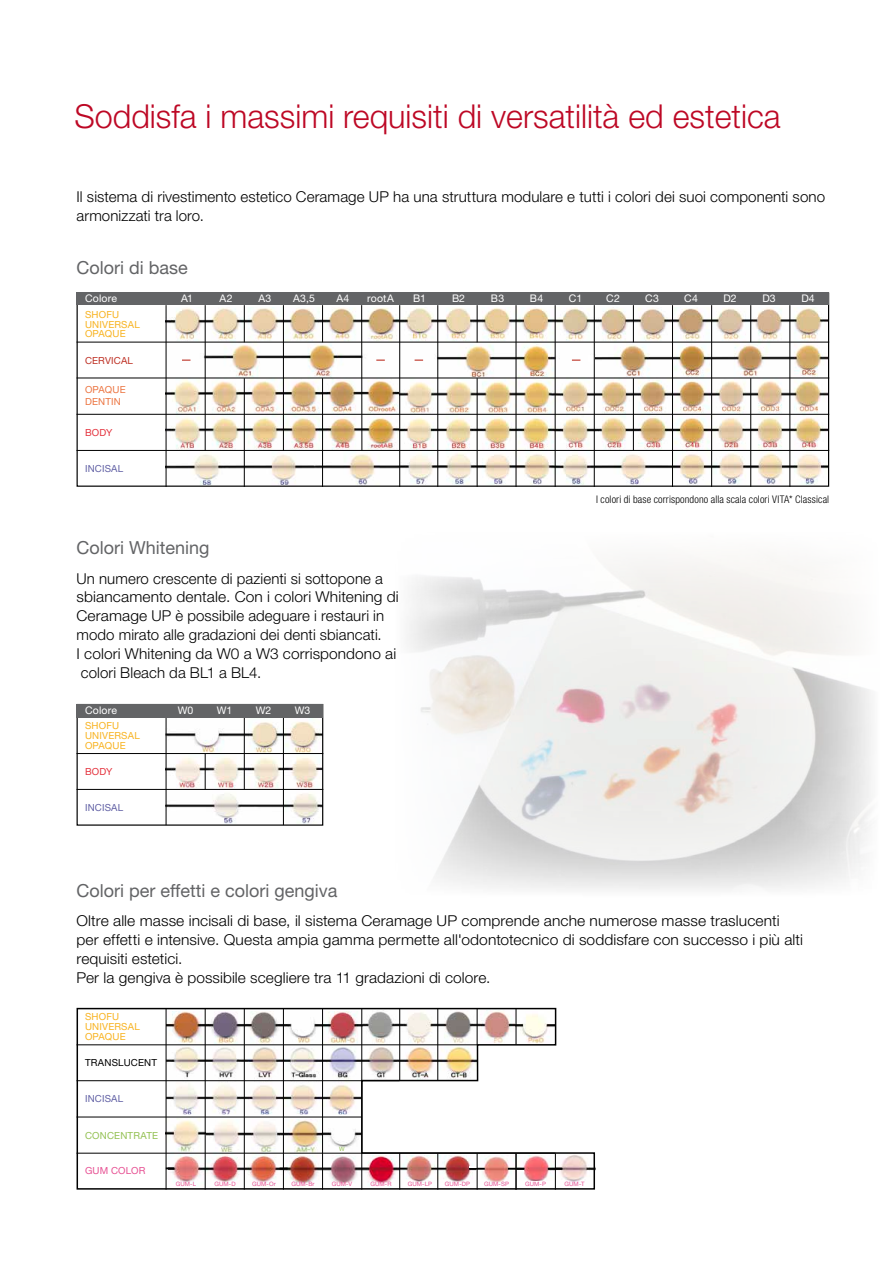
<style>
.page{position:relative;width:893px;height:1263px;background:#fff}
.page>*{position:absolute;margin:0;border:0;box-sizing:border-box;transform-origin:0 0}
.t1{font:300 33px "Helvetica Neue LT Pro";color:#bd0825}
.t2{font:18px "Helvetica Neue LT Pro";color:#636466}
.t3{font:300 15px/18.8px "Helvetica Neue LT Pro";letter-spacing:.005em;color:#000}
.t4{font:300 15px/18.8px "Helvetica Neue LT Pro";letter-spacing:.005em;color:#000;scale:1.04 1}
.t5{font:10.5px "Helvetica Neue LT Pro";letter-spacing:.015em;color:#fff}
.t6{font:300 condensed 10.5px "Helvetica Neue LT Pro";letter-spacing:.015em;color:#000}
.t7{font:9.75px/9.8px "Helvetica Neue LT Pro";letter-spacing:.02em;color:#f8b321}
.t8{font:9.75px "Helvetica Neue LT Pro";letter-spacing:.015em;color:#6261a5}
.t9{font:9.75px/11.2px "Helvetica Neue LT Pro";letter-spacing:.02em;color:#ec7643}
.t10{font:9.75px "Helvetica Neue LT Pro";letter-spacing:.02em;color:#000}
.t11{font:9.75px "Helvetica Neue LT Pro";letter-spacing:.02em;color:#94c154}
.t12{font:9.75px "Helvetica Neue LT Pro";letter-spacing:.015em;color:#be3226}
.t13{font:9.75px "Helvetica Neue LT Pro";letter-spacing:.015em;color:#e4343f}
.t14{font:9.75px "Helvetica Neue LT Pro";letter-spacing:.02em;color:#e75193}
.t15{font:6px "Helvetica Neue LT Pro";letter-spacing:.02em;color:#e75193}
.t16{font:6px "Helvetica Neue LT Pro";color:#94c154}
</style>
<div class="page">
<img style="left:407px;top:559px;width:465px;height:331px">
<img style="left:167px;top:307px;width:232px;height:178px">
<img style="left:167px;top:718px;width:154px;height:106px">
<img style="left:400px;top:307px;width:427px;height:178px">
<svg style="left:588px;top:356px;width:6px;height:6px"></svg>
<hr style="left:77px;top:342px;width:752px;height:1px;background:#000">
<hr style="left:77px;top:378px;width:752px;height:1px;background:#000">
<hr style="left:77px;top:414px;width:752px;height:1px;background:#000">
<hr style="left:77px;top:450px;width:752px;height:1px;background:#000">
<hr style="left:166px;top:305px;width:1px;height:182px;background:#000">
<hr style="left:205px;top:305px;width:1px;height:146px;background:#000">
<hr style="left:205px;top:754px;width:1px;height:35px;background:#000">
<hr style="left:244px;top:378px;width:1px;height:109px;background:#000">
<hr style="left:244px;top:718px;width:1px;height:71px;background:#000">
<hr style="left:322px;top:378px;width:1px;height:109px;background:#000">
<hr style="left:477px;top:378px;width:1px;height:109px;background:#000">
<hr style="left:750px;top:378px;width:1px;height:109px;background:#000">
<hr style="left:283px;top:305px;width:1px;height:146px;background:#000">
<hr style="left:283px;top:718px;width:1px;height:107px;background:#000">
<hr style="left:244px;top:305px;width:1px;height:37px;background:#000">
<hr style="left:322px;top:305px;width:1px;height:37px;background:#000">
<hr style="left:477px;top:305px;width:1px;height:37px;background:#000">
<hr style="left:750px;top:305px;width:1px;height:37px;background:#000">
<hr style="left:361px;top:305px;width:1px;height:145px;background:#000">
<hr style="left:399px;top:305px;width:1px;height:182px;background:#000">
<hr style="left:437px;top:305px;width:1px;height:182px;background:#000">
<hr style="left:516px;top:305px;width:1px;height:182px;background:#000">
<hr style="left:555px;top:305px;width:1px;height:182px;background:#000">
<hr style="left:594px;top:305px;width:1px;height:182px;background:#000">
<hr style="left:633px;top:305px;width:1px;height:37px;background:#000">
<hr style="left:633px;top:378px;width:1px;height:72px;background:#000">
<hr style="left:672px;top:305px;width:1px;height:182px;background:#000">
<hr style="left:711px;top:305px;width:1px;height:182px;background:#000">
<hr style="left:790px;top:305px;width:1px;height:182px;background:#000">
<hr style="left:77px;top:753px;width:246px;height:1px;background:#000">
<hr style="left:77px;top:789px;width:246px;height:1px;background:#000">
<hr style="left:166px;top:718px;width:1px;height:107px;background:#000">
<img style="left:76px;top:1007px;width:520px;height:183px">
<hr style="left:77px;top:1044px;width:401px;height:1px;background:#000">
<hr style="left:77px;top:1080px;width:322px;height:1px;background:#000">
<hr style="left:77px;top:1117px;width:285px;height:1px;background:#000">
<hr style="left:77px;top:1153px;width:478px;height:1px;background:#000">
<div style="left:77px;top:292px;width:752px;height:13px;background:#636466"></div>
<div style="left:77px;top:704px;width:246px;height:14px;background:#636466"></div>
<h1 class="t1" style="left:74px;top:96px;width:708px">Soddisfa i massimi requisiti di versatilità ed estetica</h1>
<p class="t3" style="left:77px;top:187px;width:750px">Il sistema di rivestimento estetico Ceramage UP ha una struttura modulare e tutti i colori dei suoi componenti sono armonizzati tra loro.</p>
<p class="t2" style="left:77px;top:257px;width:113px">Colori di base</p>
<p class="t5" style="left:85px;top:292px;width:34px">Colore</p>
<p class="t5" style="left:181px;top:292px;width:14px">A1</p>
<p class="t5" style="left:219px;top:292px;width:15px">A2</p>
<p class="t5" style="left:259px;top:292px;width:14px">A3</p>
<p class="t5" style="left:293px;top:292px;width:23px">A3,5</p>
<p class="t5" style="left:337px;top:292px;width:14px">A4</p>
<p class="t5" style="left:367px;top:292px;width:28px">rootA</p>
<p class="t5" style="left:413px;top:292px;width:14px">B1</p>
<p class="t5" style="left:452px;top:292px;width:15px">B2</p>
<p class="t5" style="left:491px;top:292px;width:15px">B3</p>
<p class="t5" style="left:530px;top:292px;width:15px">B4</p>
<p class="t5" style="left:569px;top:292px;width:15px">C1</p>
<p class="t5" style="left:606px;top:292px;width:15px">C2</p>
<p class="t5" style="left:645px;top:292px;width:15px">C3</p>
<p class="t5" style="left:684px;top:292px;width:15px">C4</p>
<p class="t5" style="left:723px;top:292px;width:15px">D2</p>
<p class="t5" style="left:762px;top:292px;width:15px">D3</p>
<p class="t5" style="left:801px;top:292px;width:15px">D4</p>
<p class="t7" style="left:85px;top:309px;width:56px">SHOFU<br>UNIVERSAL<br>OPAQUE</p>
<p class="t12" style="left:85px;top:354px;width:49px">CERVICAL</p>
<p class="t9" style="left:85px;top:384px;width:42px">OPAQUE<br>DENTIN</p>
<p class="t13" style="left:85px;top:426px;width:29px">BODY</p>
<p class="t8" style="left:85px;top:462px;width:40px">INCISAL</p>
<p class="t2" style="left:77px;top:536px;width:135px">Colori Whitening</p>
<p class="t3" style="left:77px;top:569px;width:324px">Un numero crescente di pazienti si sottopone a sbiancamento dentale. Con i colori Whitening di Ceramage UP è possibile adeguare i restauri in modo mirato alle gradazioni dei denti sbiancati.<br>I colori Whitening da W0 a W3 corrispondono ai colori Bleach da BL1 a BL4.</p>
<p class="t5" style="left:85px;top:704px;width:34px">Colore</p>
<p class="t5" style="left:178px;top:704px;width:17px">W0</p>
<p class="t5" style="left:217px;top:704px;width:17px">W1</p>
<p class="t5" style="left:256px;top:704px;width:17px">W2</p>
<p class="t5" style="left:295px;top:704px;width:17px">W3</p>
<p class="t7" style="left:85px;top:721px;width:56px">SHOFU<br>UNIVERSAL<br>OPAQUE</p>
<p class="t13" style="left:85px;top:765px;width:29px">BODY</p>
<p class="t8" style="left:85px;top:801px;width:40px">INCISAL</p>
<p class="t2" style="left:77px;top:879px;width:262px">Colori per effetti e colori gengiva</p>
<p class="t6" style="left:596px;top:493px;width:235px">I colori di base corrispondono alla scala colori VITA* Classical</p>
<p class="t4" style="left:77px;top:911px;width:700px">Oltre alle masse incisali di base, il sistema Ceramage UP comprende anche numerose masse traslucenti per effetti e intensive. Questa ampia gamma permette all'odontotecnico di soddisfare con successo i più alti requisiti estetici.<br>Per la gengiva è possibile scegliere tra 11 gradazioni di colore.</p>
<p class="t7" style="left:85px;top:1012px;width:56px">SHOFU<br>UNIVERSAL<br>OPAQUE</p>
<p class="t10" style="left:85px;top:1057px;width:74px">TRANSLUCENT</p>
<p class="t8" style="left:85px;top:1092px;width:40px">INCISAL</p>
<p class="t11" style="left:85px;top:1129px;width:75px">CONCENTRATE</p>
<p class="t14" style="left:85px;top:1165px;width:62px">GUM COLOR</p>
<p class="t16" style="left:339px;top:1145px;width:7px">W</p>
<p class="t15" style="left:176px;top:1180px;width:22px">GUM-L</p>
<p class="t15" style="left:214px;top:1180px;width:23px">GUM-D</p>
<p class="t15" style="left:252px;top:1180px;width:25px">GUM-Or</p>
<p class="t15" style="left:291px;top:1180px;width:25px">GUM-Br</p>
<p class="t15" style="left:332px;top:1180px;width:22px">GUM-V</p>
<p class="t15" style="left:370px;top:1180px;width:23px">GUM-R</p>
<p class="t15" style="left:408px;top:1180px;width:26px">GUM-LP</p>
<p class="t15" style="left:445px;top:1180px;width:27px">GUM-DP</p>
<p class="t15" style="left:484px;top:1180px;width:26px">GUM-SP</p>
<p class="t15" style="left:525px;top:1180px;width:22px">GUM-P</p>
<p class="t15" style="left:564px;top:1180px;width:22px">GUM-T</p>
</div>
